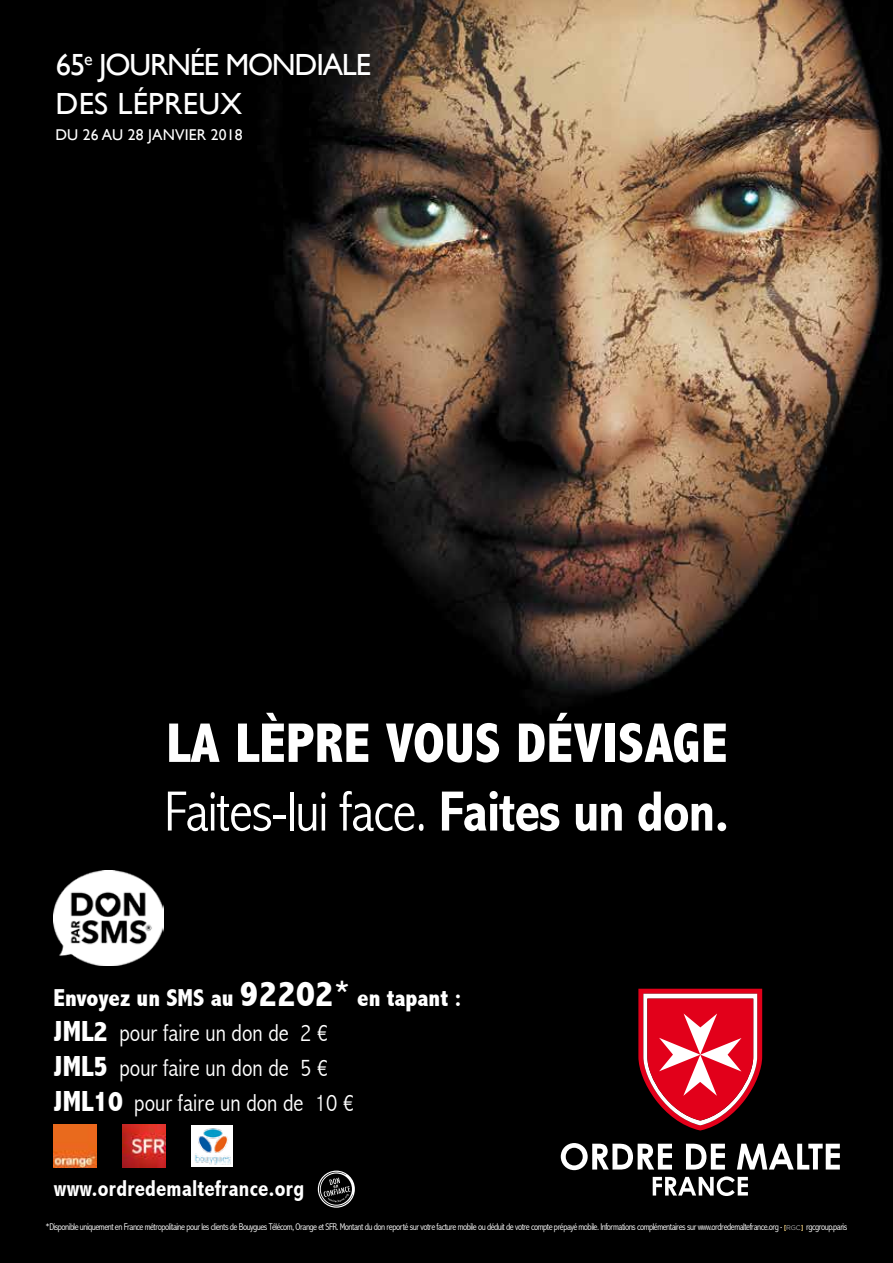
<style>
.page{position:relative;width:893px;height:1263px;background:#fff}
.page>*{position:absolute;margin:0;border:0;box-sizing:border-box;transform-origin:0 0}
.t1{font:300 condensed 57.15px "Abadi";letter-spacing:-.015em;color:#fff}
.t2{font:800 condensed 56.25px "Abadi";letter-spacing:.01em;color:#fff}
.t3{font:30.6px "Gill Sans";letter-spacing:-.04em;color:#fff}
.t4{font:30.6px "Gill Sans";letter-spacing:.01em;color:#fff}
.t5{font:300 condensed 24.6px/35px "Abadi";color:#fff}
.t6{font:700 condensed 22.95px "Abadi";letter-spacing:.01em;color:#fff}
.t7{font:15.6px "Gill Sans";letter-spacing:.01em;color:#fff}
.t8{font:300 condensed 9.75px "Abadi";letter-spacing:-.05em;color:#fff}
.s1{font-weight:700}
.s2{font-weight:800}
.s3{font-weight:800;font-size:36.75px}
.s4{font-weight:800;font-size:29.1px}
.s5{font-family:"Gotham HTF";font-stretch:normal;font-size:6.6px}
</style>
<div class="page">
<img style="left:0;top:0;width:893px;height:1263px">
<img style="left:54px;top:1125px;width:43px;height:43px">
<img style="left:123px;top:1125px;width:43px;height:43px">
<img style="left:191px;top:1125px;width:43px;height:43px">
<img style="left:54px;top:871px;width:109px;height:94px">
<div style="left:318px;top:1170px;width:37px;height:38px;background:#fff;border-radius:50%"></div>
<svg style="left:318px;top:1171px;width:35px;height:36px"></svg>
<svg style="left:638px;top:989px;width:124px;height:141px"></svg>
<svg style="left:561px;top:1143px;width:111px;height:27px"></svg>
<svg style="left:686px;top:1144px;width:39px;height:25px"></svg>
<svg style="left:737px;top:1144px;width:103px;height:25px"></svg>
<svg style="left:653px;top:1176px;width:95px;height:20px"></svg>
<svg style="left:783px;top:1223px;width:22px;height:10px"></svg>
<h3 class="t3" style="left:56px;top:52px;width:317px">65<sup>e</sup> JOURNÉE MONDIALE</h3>
<h3 class="t4" style="left:55px;top:91px;width:188px">DES LÉPREUX</h3>
<h3 class="t7" style="left:55px;top:128px;width:189px">DU 26 AU 28 JANVIER 2018</h3>
<h2 class="t2" style="left:166px;top:723px;width:563px">LA LÈPRE VOUS DÉVISAGE</h2>
<h1 class="t1" style="left:164px;top:791px;width:567px">Faites-lui face. <span class="s1">Faites un don.</span></h1>
<h3 class="t5" style="left:54px;top:983px;width:410px"><span class="s2">Envoyez un SMS au</span> <span class="s3">92202*</span> <span class="s2">en tapant :<br></span><span class="s4">JML2</span> pour faire un don de 2 €<br><span class="s4">JML5</span> pour faire un don de 5 €<br><span class="s4">JML10</span> pour faire un don de 10 €</h3>
<h3 class="t6" style="left:54px;top:1180px;width:252px">www.ordredemaltefrance.org</h3>
<p class="t8" style="left:46px;top:1224px;width:803px">*Disponible uniquement en France métropolitaine pour les clients de Bouygues Télécom, Orange et SFR. Montant du don reporté sur votre facture mobile ou déduit de votre compte prépayé mobile. Informations complémentaires sur www.ordredemaltefrance.org - <span class="s5">RGC</span> rgcgroup.paris</p>
</div>
